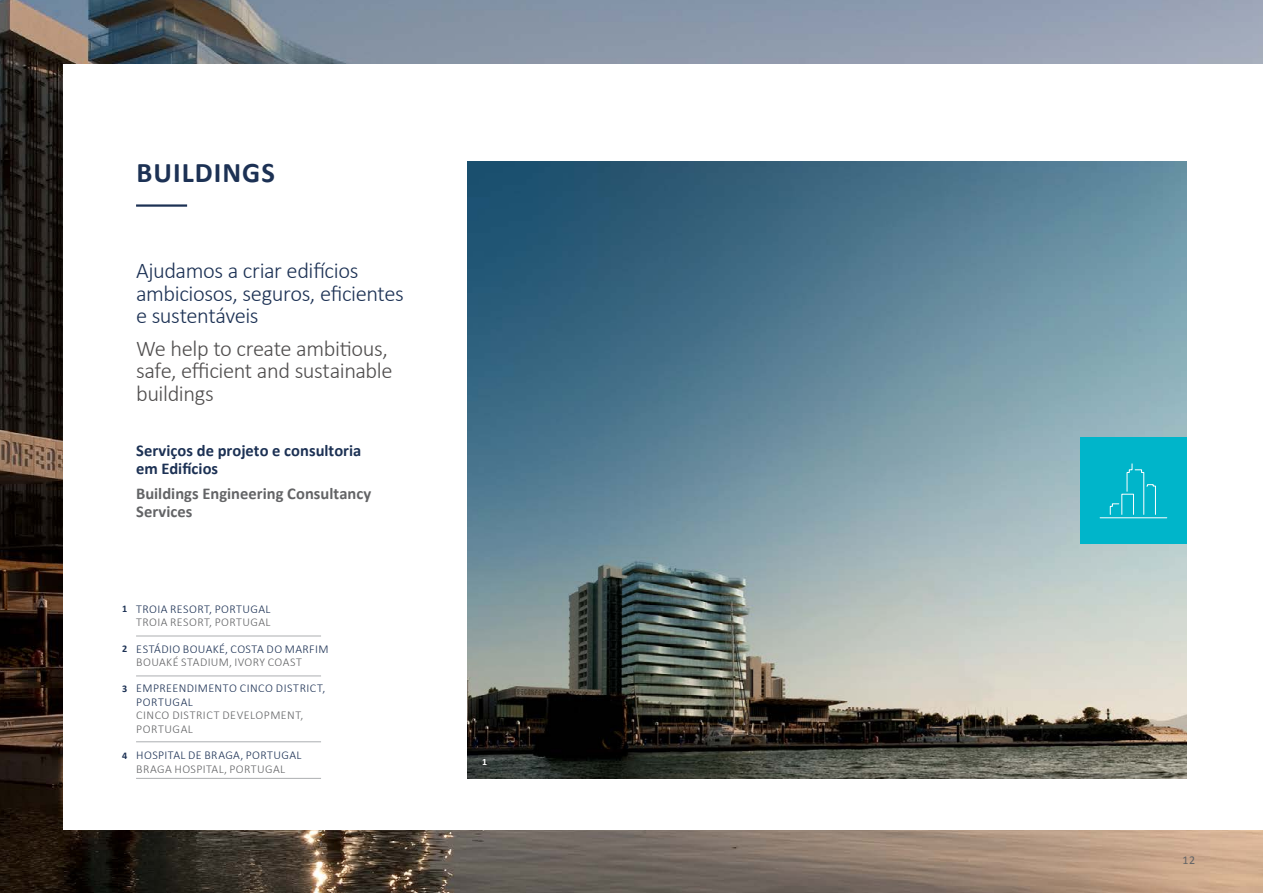
<style>
.page{position:relative;width:1263px;height:893px;background:#fff}
.page>*{position:absolute;margin:0;border:0;box-sizing:border-box;transform-origin:0 0}
.t1{font:700 28.5px "Calibri";letter-spacing:.035em;color:#1c3154}
.t2{font:300 22.5px/22.5px "Calibri";letter-spacing:-.02em;color:#1c3154}
.t3{font:300 22.5px/22.5px "Calibri";letter-spacing:-.02em;color:#4f4d4d}
.t4{font:700 16.5px/18px "Calibri";color:#1c3154}
.t5{font:700 16.5px/18px "Calibri";letter-spacing:.005em;color:#636466}
.t6{font:300 12px/13.5px "Calibri";letter-spacing:.035em;color:#1c3154}
.t7{font:300 12px/13.5px "Calibri";letter-spacing:.035em;color:#636466}
.t8{font:12px "Calibri";color:#636466}
.t9{font:700 10.2px "Calibri";color:#1c3154}
.t10{font:700 9.75px "Calibri";color:#fff}
</style>
<div class="page">
<img style="left:0;top:0;width:1263px;height:893px">
<div style="left:64px;top:64px;width:1199px;height:765px;background:#fff"></div>
<hr style="left:136px;top:204px;width:51px;height:3px;background:#1c3154">
<img style="left:468px;top:162px;width:718px;height:616px">
<div style="left:1080px;top:438px;width:106px;height:106px;background:#00b5ca"></div>
<svg style="left:1099px;top:463px;width:69px;height:56px"></svg>
<hr style="left:136px;top:636px;width:185px;height:1px;background:#acaeb1">
<hr style="left:136px;top:676px;width:185px;height:1px;background:#acaeb1">
<hr style="left:136px;top:741px;width:185px;height:1px;background:#acaeb1">
<hr style="left:136px;top:778px;width:185px;height:1px;background:#acaeb1">
<h1 class="t1" style="left:137px;top:154px;width:140px">BUILDINGS</h1>
<h2 class="t2" style="left:136px;top:259px;width:269px">Ajudamos a criar edifícios ambiciosos, seguros, eficientes e sustentáveis</h2>
<h2 class="t3" style="left:136px;top:337px;width:258px">We help to create ambitious, safe, efficient and sustainable buildings</h2>
<h3 class="t4" style="left:136px;top:441px;width:227px">Serviços de projeto e consultoria em Edifícios</h3>
<h3 class="t5" style="left:136px;top:484px;width:237px">Buildings Engineering Consultancy<br>Services</h3>
<p class="t9" style="left:122px;top:602px;width:7px">1</p>
<p class="t9" style="left:122px;top:642px;width:7px">2</p>
<p class="t9" style="left:122px;top:682px;width:7px">3</p>
<p class="t9" style="left:122px;top:749px;width:7px">4</p>
<p class="t6" style="left:136px;top:602px;width:136px">TROIA RESORT, PORTUGAL</p>
<p class="t7" style="left:136px;top:615px;width:136px">TROIA RESORT, PORTUGAL</p>
<p class="t6" style="left:136px;top:642px;width:194px">ESTÁDIO BOUAKÉ, COSTA DO MARFIM</p>
<p class="t7" style="left:136px;top:655px;width:167px">BOUAKÉ STADIUM, IVORY COAST</p>
<p class="t6" style="left:136px;top:681px;width:191px">EMPREENDIMENTO CINCO DISTRICT,<br>PORTUGAL</p>
<p class="t7" style="left:136px;top:708px;width:169px">CINCO DISTRICT DEVELOPMENT,<br>PORTUGAL</p>
<p class="t6" style="left:136px;top:748px;width:167px">HOSPITAL DE BRAGA, PORTUGAL</p>
<p class="t7" style="left:136px;top:762px;width:151px">BRAGA HOSPITAL, PORTUGAL</p>
<p class="t10" style="left:482px;top:755px;width:6px">1</p>
<p class="t8" style="left:1182px;top:853px;width:14px">12</p>
</div>
